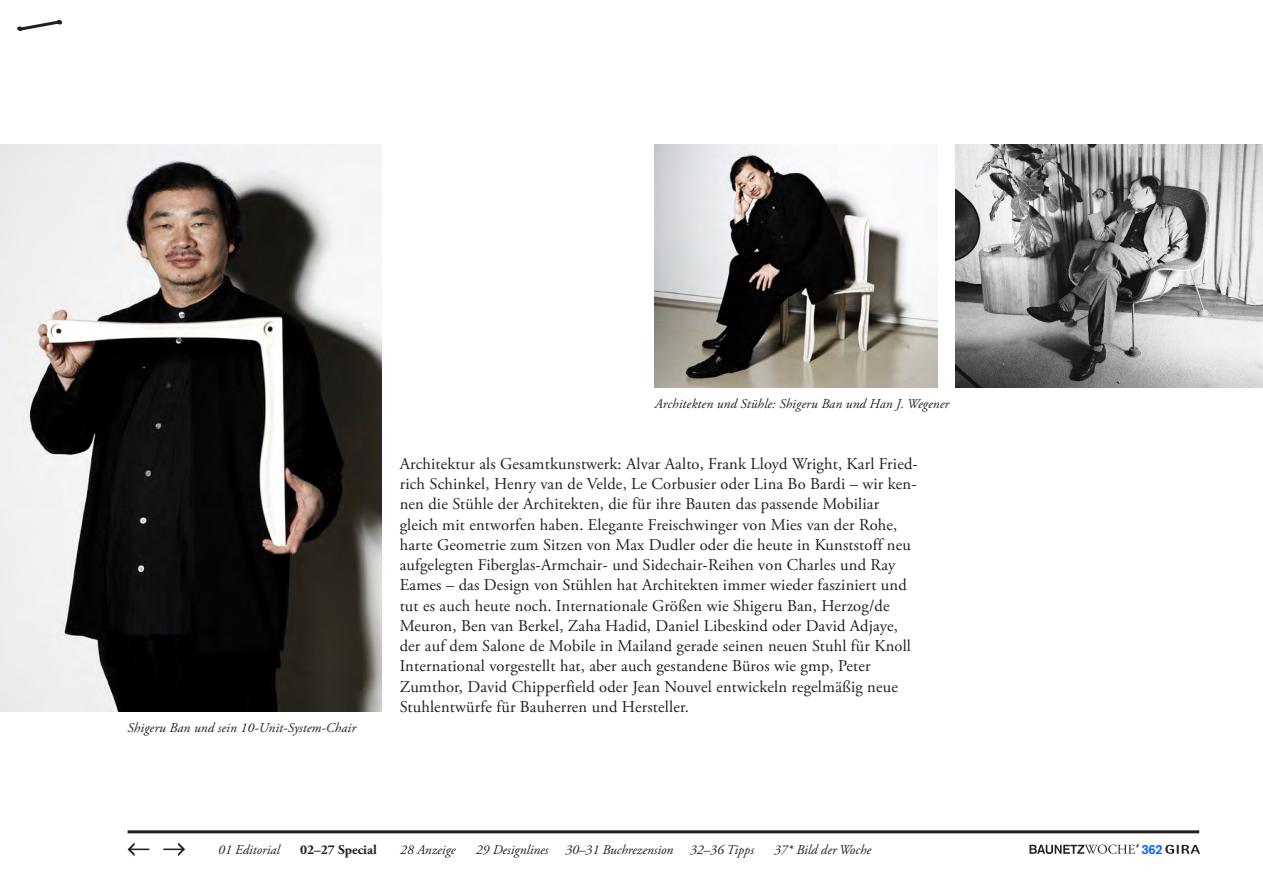
<style>
.page{position:relative;width:1263px;height:893px;background:#fff}
.page>*{position:absolute;margin:0;border:0;box-sizing:border-box;transform-origin:0 0}
.Fließtext_NEU{font:16.5px/20.2px "Adobe Garamond Pro";letter-spacing:.01em;color:#231f20}
.Navigation_Off{font:italic 13.5px "Adobe Garamond Pro";color:#231f20}
.Navigation_Off-2{font:700 13.5px "Adobe Garamond Pro";color:#231f20}
.t1{font:700 13.05px "Akzidenz Grotesk";color:#0061ff}
</style>
<div class="page">
<hr style="left:128px;top:830px;width:1071px;height:3px;background:#231f20">
<svg style="left:128px;top:842px;width:21px;height:14px"></svg>
<svg style="left:163px;top:842px;width:22px;height:14px"></svg>
<svg style="left:17px;top:20px;width:46px;height:11px"></svg>
<svg style="left:1029px;top:844px;width:110px;height:10px"></svg>
<svg style="left:1165px;top:845px;width:35px;height:9px"></svg>
<img style="left:0;top:145px;width:382px;height:567px">
<img style="left:654px;top:145px;width:284px;height:243px">
<img style="left:955px;top:145px;width:308px;height:242px">
<p class="Navigation_Off" style="left:655px;top:396px;width:296px">Architekten und Stühle: Shigeru Ban und Han J. Wegener</p>
<p class="Navigation_Off" style="left:128px;top:720px;width:230px">Shigeru Ban und sein 10-Unit-System-Chair</p>
<p class="Fließtext_NEU" style="left:400px;top:454px;width:520px">Architektur als Gesamtkunstwerk: Alvar Aalto, Frank Lloyd Wright, Karl Fried&shy;rich Schinkel, Henry van de Velde, Le Corbusier oder Lina Bo Bardi – wir ken&shy;nen die Stühle der Architekten, die für ihre Bauten das passende Mobiliar gleich mit entworfen haben. Elegante Freischwinger von Mies van der Rohe, harte Geometrie zum Sitzen von Max Dudler oder die heute in Kunststoff neu aufgelegten Fiberglas-Armchair- und Sidechair-Reihen von Charles und Ray Eames – das Design von Stühlen hat Architekten immer wieder fasziniert und tut es auch heute noch. Internationale Größen wie Shigeru Ban, Herzog/de Meuron, Ben van Berkel, Zaha Hadid, Daniel Libeskind oder David Adjaye, der auf dem Salone de Mobile in Mailand gerade seinen neuen Stuhl für Knoll International vorgestellt hat, aber auch gestandene Büros wie gmp, Peter Zumthor, David Chipperfield oder Jean Nouvel entwickeln regelmäßig neue Stuhlentwürfe für Bauherren und Hersteller.</p>
<p class="Navigation_Off" style="left:218px;top:841px;width:63px">01 Editorial</p>
<p class="Navigation_Off-2" style="left:300px;top:841px;width:78px">02–27 Special</p>
<p class="Navigation_Off" style="left:400px;top:841px;width:57px">28 Anzeige</p>
<p class="Navigation_Off" style="left:476px;top:841px;width:74px">29 Designlines</p>
<p class="Navigation_Off" style="left:565px;top:841px;width:190px">30–31 Buchrezension 32–36 Tipps</p>
<p class="Navigation_Off" style="left:774px;top:841px;width:98px">37* Bild der Woche</p>
<p class="t1" style="left:1141px;top:841px;width:23px">362</p>
</div>
